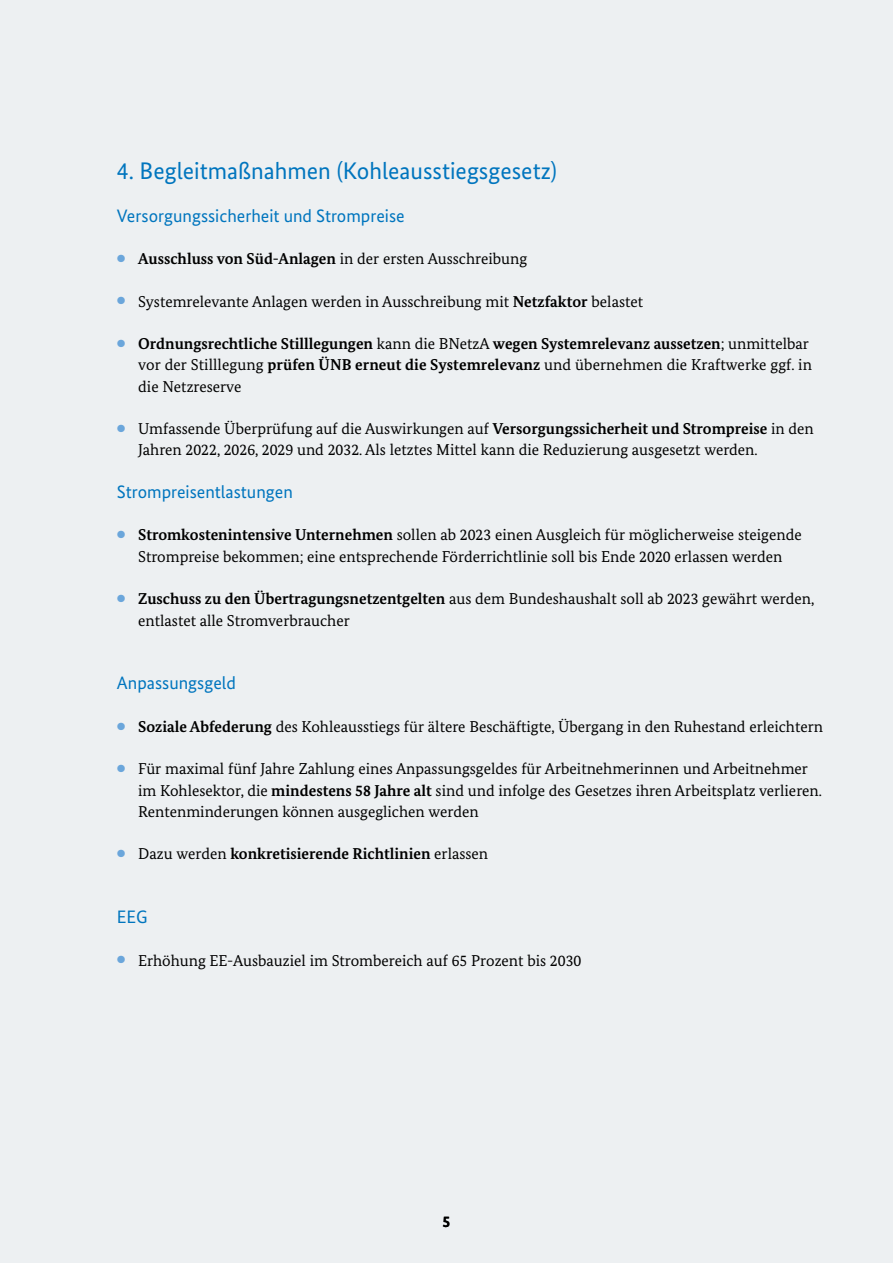
<style>
.page{position:relative;width:893px;height:1263px;background:#edf0f2}
.page>*{position:absolute;margin:0;border:0;box-sizing:border-box;transform-origin:0 0}
.t1{font:24px "Bundes Sans";color:#0075be}
.t2{font:18px "Bundes Sans";color:#0075be}
.t3{font:15.75px/21.3px "Bundes Serif";color:#000}
.t4{font:700 15.75px/21.3px "Bundes Serif";color:#000}
.t5{font:700 15.75px "Bundes Sans";color:#000}
.s1{font-family:"European Pi Three";font-weight:400;font-size:10.5px;color:#6ba6db}
.s2{font-weight:400}
.s3{font-family:"European Pi Three";font-size:10.5px;color:#6ba6db}
.s4{font-weight:700}
</style>
<div class="page">
<h2 class="t1" style="left:117px;top:156px;width:442px">4. Begleitmaßnahmen (Kohleausstiegsgesetz)</h2>
<h3 class="t2" style="left:117px;top:204px;width:289px">Versorgungssicherheit und Strompreise</h3>
<p class="t4" style="left:117px;top:248px;width:412px"><span class="s1">•</span> Ausschluss von Süd-Anlagen <span class="s2">in der ersten Ausschreibung</span></p>
<p class="t3" style="left:117px;top:290px;width:528px"><span class="s3">•</span> Systemrelevante Anlagen werden in Ausschreibung mit <span class="s4">Netzfaktor</span> belastet</p>
<p class="t4" style="left:138px;top:333px;width:675px;text-indent:-21px"><span class="s1">•</span> Ordnungsrechtliche Stilllegungen <span class="s2">kann die BNetzA</span> wegen Systemrelevanz aussetzen<span class="s2">; unmittelbar vor der Stilllegung</span> prüfen ÜNB erneut die Systemrelevanz <span class="s2">und übernehmen die Kraftwerke ggf. in die Netzreserve</span></p>
<p class="t3" style="left:138px;top:418px;width:677px;text-indent:-21px"><span class="s3">•</span> Umfassende Überprüfung auf die Auswirkungen auf <span class="s4">Versorgungssicherheit und Strompreise</span> in den<br>Jahren 2022, 2026, 2029 und 2032. Als letztes Mittel kann die Reduzierung ausgesetzt werden.</p>
<h3 class="t2" style="left:117px;top:481px;width:177px">Strompreisentlastungen</h3>
<p class="t3" style="left:117px;top:524px;width:686px;text-align:center"><span class="s3">•</span> <span class="s4">Stromkostenintensive Unternehmen</span> sollen ab 2023 einen Ausgleich für möglicherweise steigende<br>Strompreise bekommen; eine entsprechende Förderrichtlinie soll bis Ende 2020 erlassen werden</p>
<p class="t3" style="left:138px;top:588px;width:678px;text-indent:-21px"><span class="s3">•</span> <span class="s4">Zuschuss zu den Übertragungsnetzentgelten</span> aus dem Bundeshaushalt soll ab 2023 gewährt werden, entlastet alle Stromverbraucher</p>
<h3 class="t2" style="left:117px;top:672px;width:121px">Anpassungsgeld</h3>
<p class="t3" style="left:117px;top:716px;width:708px"><span class="s3">•</span> <span class="s4">Soziale Abfederung</span> des Kohleausstiegs für ältere Beschäftigte, Übergang in den Ruhestand erleichtern</p>
<p class="t3" style="left:138px;top:758px;width:685px;text-indent:-21px"><span class="s3">•</span> Für maximal fünf Jahre Zahlung eines Anpassungsgeldes für Arbeitnehmerinnen und Arbeitnehmer im Kohlesektor, die <span class="s4">mindestens 58 Jahre alt</span> sind und infolge des Gesetzes ihren Arbeitsplatz verlieren.<br>Rentenminderungen können ausgeglichen werden</p>
<p class="t4" style="left:117px;top:843px;width:373px"><span class="s1">•</span> <span class="s2">Dazu werden</span> konkretisierende Richtlinien <span class="s2">erlassen</span></p>
<h3 class="t2" style="left:117px;top:906px;width:32px">EEG</h3>
<p class="t3" style="left:117px;top:949px;width:466px"><span class="s3">•</span> Erhöhung EE-Ausbauziel im Strombereich auf 65 Prozent bis 2030</p>
<p class="t5" style="left:443px;top:1212px;width:9px">5</p>
</div>
